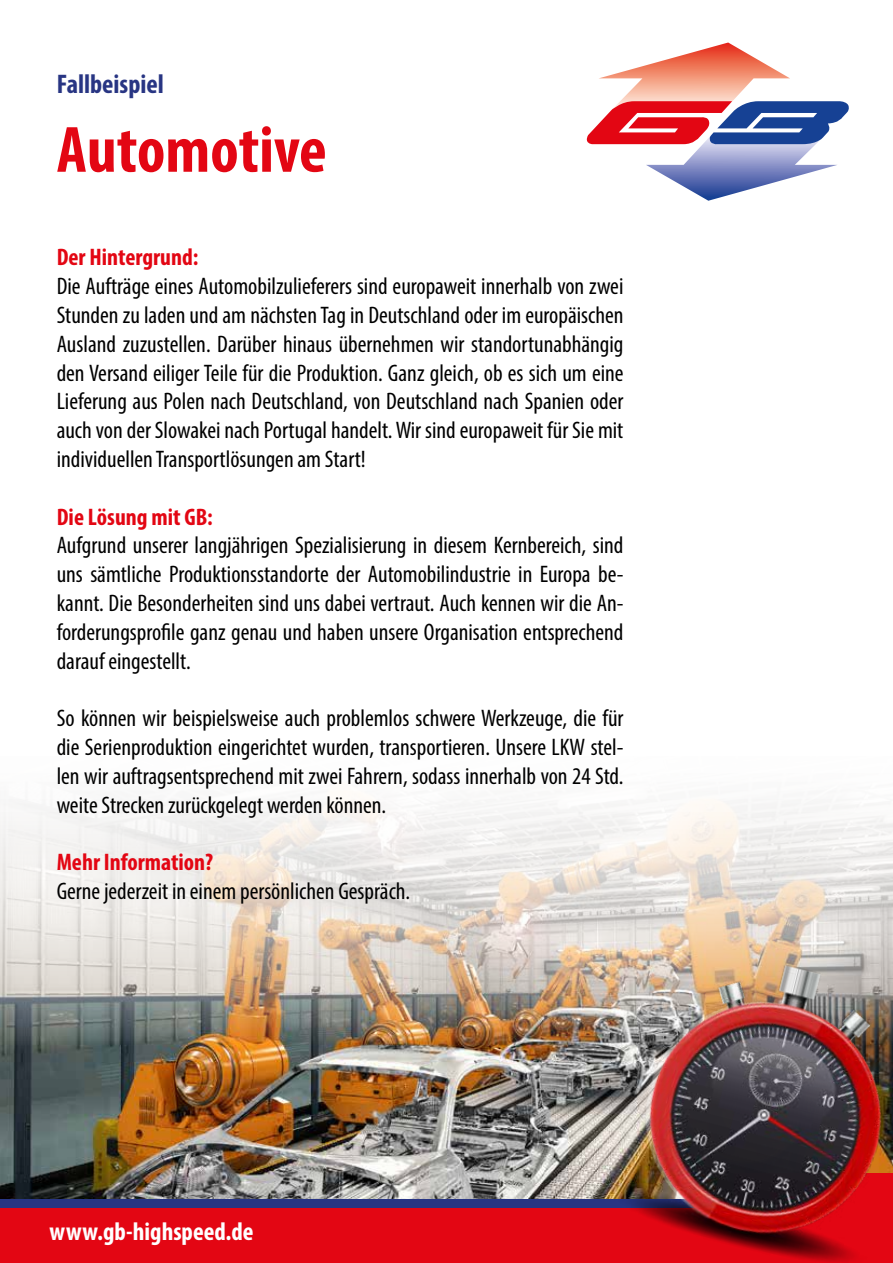
<style>
.page{position:relative;width:893px;height:1263px;background:#fff}
.page>*{position:absolute;margin:0;border:0;box-sizing:border-box;transform-origin:0 0}
.t1{font:700 condensed 66px "Myriad Pro";color:#e30613}
.t2{font:700 condensed 27px "Myriad Pro";color:#283583}
.t3{font:700 condensed 25.5px "Myriad Pro";color:#fff}
.t4{font:condensed 24px/28.8px "Myriad Pro";color:#000;text-align:justify}
.t5{font:700 condensed 24px "Myriad Pro";color:#e30613}
</style>
<div class="page">
<img style="left:0;top:799px;width:893px;height:400px">
<svg style="left:587px;top:43px;width:262px;height:158px"></svg>
<div style="left:0;top:1199px;width:743px;height:25px;background:#283583"></div>
<div style="left:0;top:1209px;width:893px;height:54px;background:#e30613"></div>
<img style="left:516px;top:895px;width:377px;height:367px">
<p class="t2" style="left:57px;top:67px;width:109px">Fallbeispiel</p>
<h1 class="t1" style="left:57px;top:109px;width:271px">Automotive</h1>
<p class="t5" style="left:57px;top:242px;width:143px">Der Hintergrund:</p>
<p class="t4" style="left:57px;top:272px;width:568px">Die Aufträge eines Automobilzulieferers sind europaweit innerhalb von zwei Stunden zu laden und am nächsten Tag in Deutschland oder im europäischen Ausland zuzustellen. Darüber hinaus übernehmen wir standortunabhängig den Versand eiliger Teile für die Produktion. Ganz gleich, ob es sich um eine Lieferung aus Polen nach Deutschland, von Deutschland nach Spanien oder auch von der Slowakei nach Portugal handelt. Wir sind europaweit für Sie mit individuellen Transportlösungen am Start!</p>
<p class="t5" style="left:57px;top:502px;width:158px">Die Lösung mit GB:</p>
<p class="t4" style="left:57px;top:531px;width:568px">Aufgrund unserer langjährigen Spezialisierung in diesem Kernbereich, sind uns sämtliche Produktionsstandorte der Automobilindustrie in Europa be&shy;kannt. Die Besonderheiten sind uns dabei vertraut. Auch kennen wir die An&shy;forderungsprofile ganz genau und haben unsere Organisation entsprechend darauf eingestellt.</p>
<p class="t4" style="left:57px;top:704px;width:568px">So können wir beispielsweise auch problemlos schwere Werkzeuge, die für die Serienproduktion eingerichtet wurden, transportieren. Unsere LKW stel&shy;len wir auftragsentsprechend mit zwei Fahrern, sodass innerhalb von 24 Std. weite Strecken zurückgelegt werden können.</p>
<p class="t5" style="left:57px;top:847px;width:158px">Mehr Information?</p>
<p class="t4" style="left:57px;top:876px;width:355px">Gerne jederzeit in einem persönlichen Gespräch.</p>
<p class="t3" style="left:50px;top:1215px;width:205px">www.gb-highspeed.de</p>
</div>
